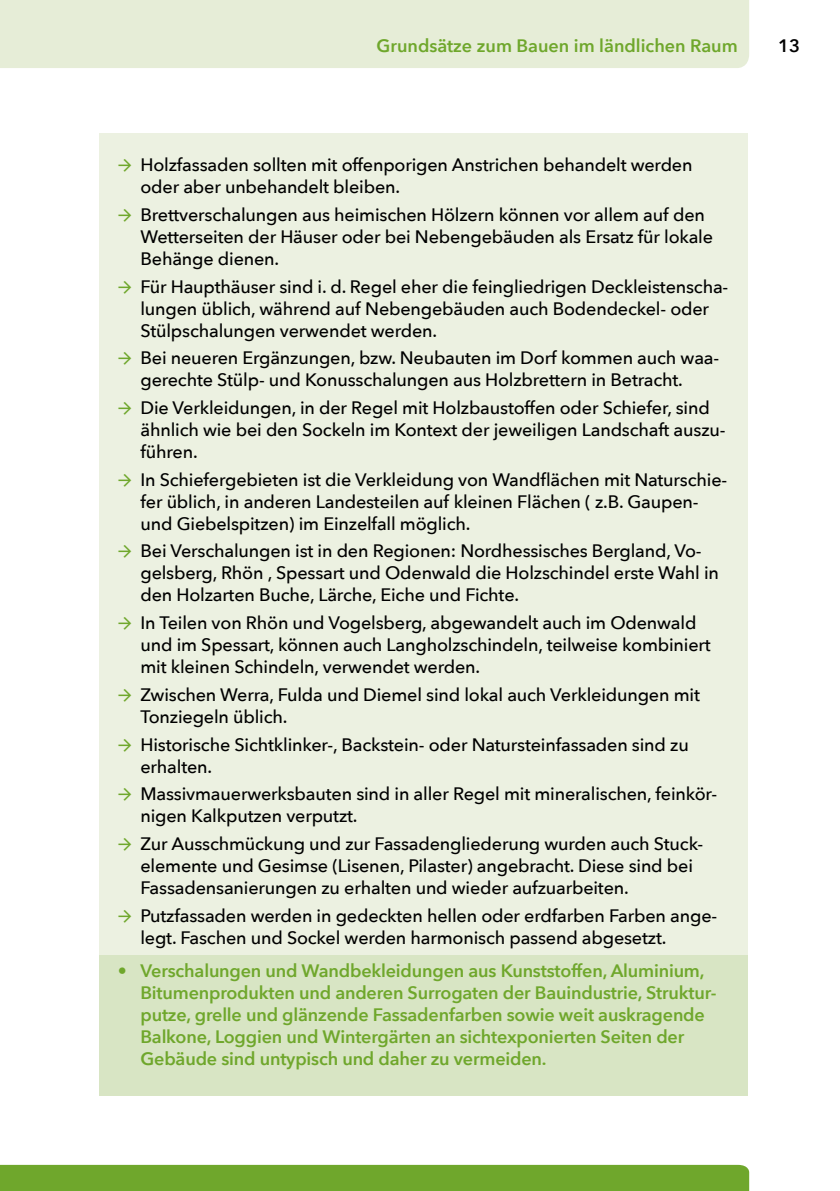
<style>
.page{position:relative;width:840px;height:1191px;background:#fff}
.page>*{position:absolute;margin:0;border:0;box-sizing:border-box;transform-origin:0 0}
.t1{font:500 18px/22px "Avenir Next";letter-spacing:-.01em;color:#000}
.t2{font:600 18px/22px "Avenir Next";letter-spacing:-.01em;color:#6fa72c}
.t3{font:600 18px "Avenir Next";color:#000}
.s1{font-family:"Bundes Sans";color:#6fa72c}
.s2{font-weight:700}
</style>
<div class="page">
<div style="left:0;top:0;width:748px;height:68px;background:#e6edd7"></div>
<div style="left:0;top:1164px;width:748px;height:27px;background:#6fa72c"></div>
<div style="left:99px;top:134px;width:648px;height:962px;background:#ecf1e1"></div>
<div style="left:99px;top:955px;width:648px;height:141px;background:#d8e5c4"></div>
<p class="t2" style="left:376px;top:34px;width:362px">Grundsätze zum Bauen im ländlichen Raum</p>
<p class="t3" style="left:777px;top:30px;width:23px">13</p>
<p class="t1" style="left:140px;top:153px;width:553px;text-indent:-23px"><span class="s1">→</span> Holzfassaden sollten mit offenporigen Anstrichen behandelt werden oder aber unbehandelt bleiben.</p>
<p class="t1" style="left:140px;top:203px;width:574px;text-indent:-23px"><span class="s1">→</span> Brettverschalungen aus heimischen Hölzern können vor allem auf den<br>Wetterseiten der Häuser oder bei Nebengebäuden als Ersatz für lokale<br>Behänge dienen.</p>
<p class="t1" style="left:140px;top:275px;width:589px;text-indent:-23px"><span class="s1">→</span> Für Haupthäuser sind i. d. Regel eher die feingliedrigen Deckleistenscha&shy;lungen üblich, während auf Nebengebäuden auch Bodendeckel- oder<br>Stülpschalungen verwendet werden.</p>
<p class="t1" style="left:140px;top:346px;width:580px;text-indent:-23px"><span class="s1">→</span> Bei neueren Ergänzungen, bzw. Neubauten im Dorf kommen auch waa&shy;gerechte Stülp- und Konusschalungen aus Holzbrettern in Betracht.</p>
<p class="t1" style="left:140px;top:396px;width:586px;text-indent:-23px"><span class="s1">→</span> Die Verkleidungen, in der Regel mit Holzbaustoffen oder Schiefer, sind ähnlich wie bei den Sockeln im Kontext der jeweiligen Landschaft auszu&shy;führen.</p>
<p class="t1" style="left:140px;top:468px;width:588px;text-indent:-23px"><span class="s1">→</span> In Schiefergebieten ist die Verkleidung von Wandflächen mit Naturschie&shy;fer üblich, in anderen Landesteilen auf kleinen Flächen ( z.B. Gaupen&shy;und Giebelspitzen) im Einzelfall möglich.</p>
<p class="t1" style="left:140px;top:539px;width:579px;text-indent:-23px"><span class="s1">→</span> Bei Verschalungen ist in den Regionen: Nordhessisches Bergland, Vo&shy;gelsberg, Rhön , Spessart und Odenwald die Holzschindel erste Wahl in den Holzarten Buche, Lärche, Eiche und Fichte.</p>
<p class="t1" style="left:140px;top:611px;width:571px;text-indent:-23px"><span class="s1">→</span> In Teilen von Rhön und Vogelsberg, abgewandelt auch im Odenwald und im Spessart, können auch Langholzschindeln, teilweise kombiniert mit kleinen Schindeln, verwendet werden.</p>
<p class="t1" style="left:140px;top:683px;width:560px;text-indent:-23px"><span class="s1">→</span> Zwischen Werra, Fulda und Diemel sind lokal auch Verkleidungen mit<br>Tonziegeln üblich.</p>
<p class="t1" style="left:140px;top:732px;width:549px;text-indent:-23px"><span class="s1">→</span> Historische Sichtklinker-, Backstein- oder Natursteinfassaden sind zu erhalten.</p>
<p class="t1" style="left:140px;top:782px;width:578px;text-indent:-23px"><span class="s1">→</span> Massivmauerwerksbauten sind in aller Regel mit mineralischen, feinkör&shy;nigen Kalkputzen verputzt.</p>
<p class="t1" style="left:140px;top:832px;width:562px;text-indent:-23px"><span class="s1">→</span> Zur Ausschmückung und zur Fassadengliederung wurden auch Stuck&shy;elemente und Gesimse (Lisenen, Pilaster) angebracht. Diese sind bei<br>Fassadensanierungen zu erhalten und wieder aufzuarbeiten.</p>
<p class="t1" style="left:140px;top:903px;width:578px;text-indent:-23px"><span class="s1">→</span> Putzfassaden werden in gedeckten hellen oder erdfarben Farben ange&shy;legt. Faschen und Sockel werden harmonisch passend abgesetzt.</p>
<p class="t2" style="left:140px;top:959px;width:577px;text-indent:-23px"><span class="s2">•</span> Verschalungen und Wandbekleidungen aus Kunststoffen, Aluminium, Bitumenprodukten und anderen Surrogaten der Bauindustrie, Struktur&shy;putze, grelle und glänzende Fassadenfarben sowie weit auskragende Balkone, Loggien und Wintergärten an sichtexponierten Seiten der Gebäude sind untypisch und daher zu vermeiden.</p>
</div>
